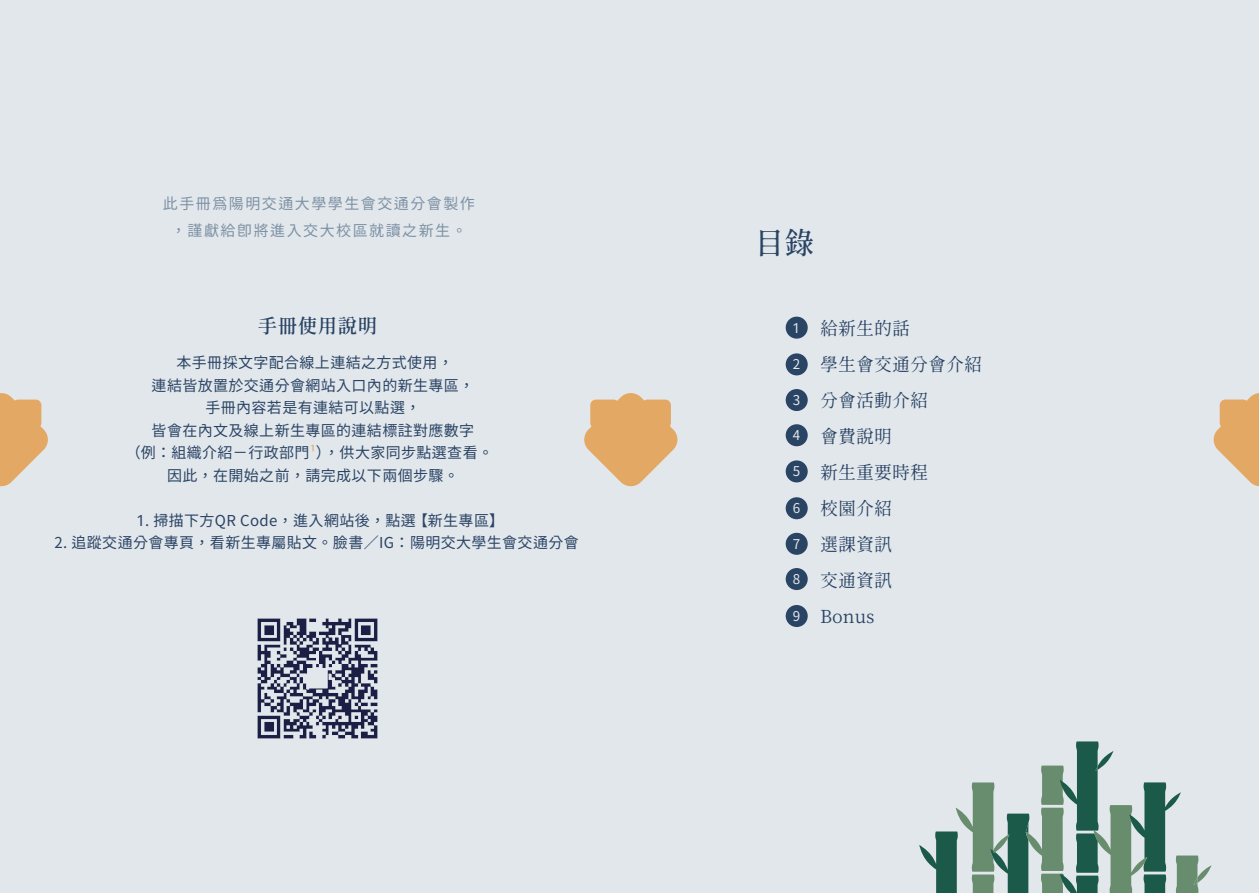
<style>
.page{position:relative;width:1259px;height:893px;background:#e2e7ec}
.page>*{position:absolute;margin:0;border:0;box-sizing:border-box;transform-origin:0 0}
.t1{font:30px "Gen Wan Min JP M";color:#2a4464}
.t2{font:600 19.5px "Gen Wan Min JP";letter-spacing:.025em;color:#2a4464}
.t3{font:18px/36px "Gen Wan Min JP R";color:#2a4464}
.t4{font:15px "Gen Yo Gothic TW R";letter-spacing:.025em;color:#2a4464}
.t5{font:15px/27px "Gen Yo Gothic TW R";letter-spacing:.1em;color:#7d91a4;text-align:center}
.t6{font:13.5px "Gen Yo Gothic TW R";color:#e2e7ec}
.s1{color:#e3a964}
</style>
<div class="page">
<div style="left:785px;top:317px;width:22px;height:22px;background:#2a4464;border-radius:50%"></div>
<div style="left:785px;top:353px;width:22px;height:22px;background:#2a4464;border-radius:50%"></div>
<div style="left:785px;top:389px;width:22px;height:22px;background:#2a4464;border-radius:50%"></div>
<div style="left:785px;top:424px;width:22px;height:22px;background:#2a4464;border-radius:50%"></div>
<div style="left:785px;top:460px;width:22px;height:22px;background:#2a4464;border-radius:50%"></div>
<div style="left:785px;top:497px;width:22px;height:22px;background:#2a4464;border-radius:50%"></div>
<div style="left:785px;top:533px;width:22px;height:22px;background:#2a4464;border-radius:50%"></div>
<div style="left:785px;top:568px;width:22px;height:22px;background:#2a4464;border-radius:50%"></div>
<div style="left:785px;top:605px;width:22px;height:22px;background:#2a4464;border-radius:50%"></div>
<img style="left:258px;top:619px;width:120px;height:120px">
<svg style="left:0;top:393px;width:49px;height:93px;background:#e2bb8d"></svg>
<svg style="left:583px;top:393px;width:96px;height:93px;background:#e2bc8f"></svg>
<svg style="left:1212px;top:393px;width:47px;height:93px;background:#e2bd90"></svg>
<svg style="left:919px;top:741px;width:292px;height:152px;background:#a2b9b3"></svg>
<p class="t5" style="left:163px;top:190px;width:314px">此手冊為陽明交通大學學生會交通分會製作，謹獻給即將進入交大校區就讀之新生。</p>
<h2 class="t2" style="left:258px;top:314px;width:121px">手冊使用說明</h2>
<p class="t4" style="left:177px;top:354px;width:278px">本手冊採文字配合線上連結之方式使用，</p>
<p class="t4" style="left:152px;top:377px;width:324px">連結皆放置於交通分會網站入口內的新生專區，</p>
<p class="t4" style="left:205px;top:399px;width:216px">手冊內容若是有連結可以點選，</p>
<p class="t4" style="left:152px;top:422px;width:324px">皆會在內文及線上新生專區的連結標註對應數字</p>
<p class="t4" style="left:126px;top:444px;width:369px">（例：組織介紹－行政部門<span class="s1">¹</span>），供大家同步點選查看。</p>
<p class="t4" style="left:167px;top:467px;width:293px">因此，在開始之前，請完成以下兩個步驟。</p>
<p class="t4" style="left:136px;top:512px;width:362px">1. 掃描下方QR Code，進入網站後，點選 【新生專區】</p>
<p class="t4" style="left:55px;top:534px;width:526px">2. 追蹤交通分會專頁，看新生專屬貼文。臉書／IG：陽明交大學生會交通分會</p>
<h1 class="t1" style="left:754px;top:226px;width:62px">目錄</h1>
<p class="t6" style="left:792px;top:320px;width:9px">1</p>
<p class="t6" style="left:793px;top:357px;width:9px">2</p>
<p class="t6" style="left:793px;top:392px;width:9px">3</p>
<p class="t6" style="left:793px;top:428px;width:9px">4</p>
<p class="t6" style="left:792px;top:464px;width:9px">5</p>
<p class="t6" style="left:792px;top:501px;width:9px">6</p>
<p class="t6" style="left:793px;top:536px;width:9px">7</p>
<p class="t6" style="left:793px;top:572px;width:9px">8</p>
<p class="t6" style="left:793px;top:608px;width:9px">9</p>
<p class="t3" style="left:820px;top:310px;width:163px">給新生的話<br>學生會交通分會介紹分會活動介紹<br>會費說明<br>新生重要時程<br>校園介紹<br>選課資訊<br>交通資訊<br>Bonus</p>
</div>
